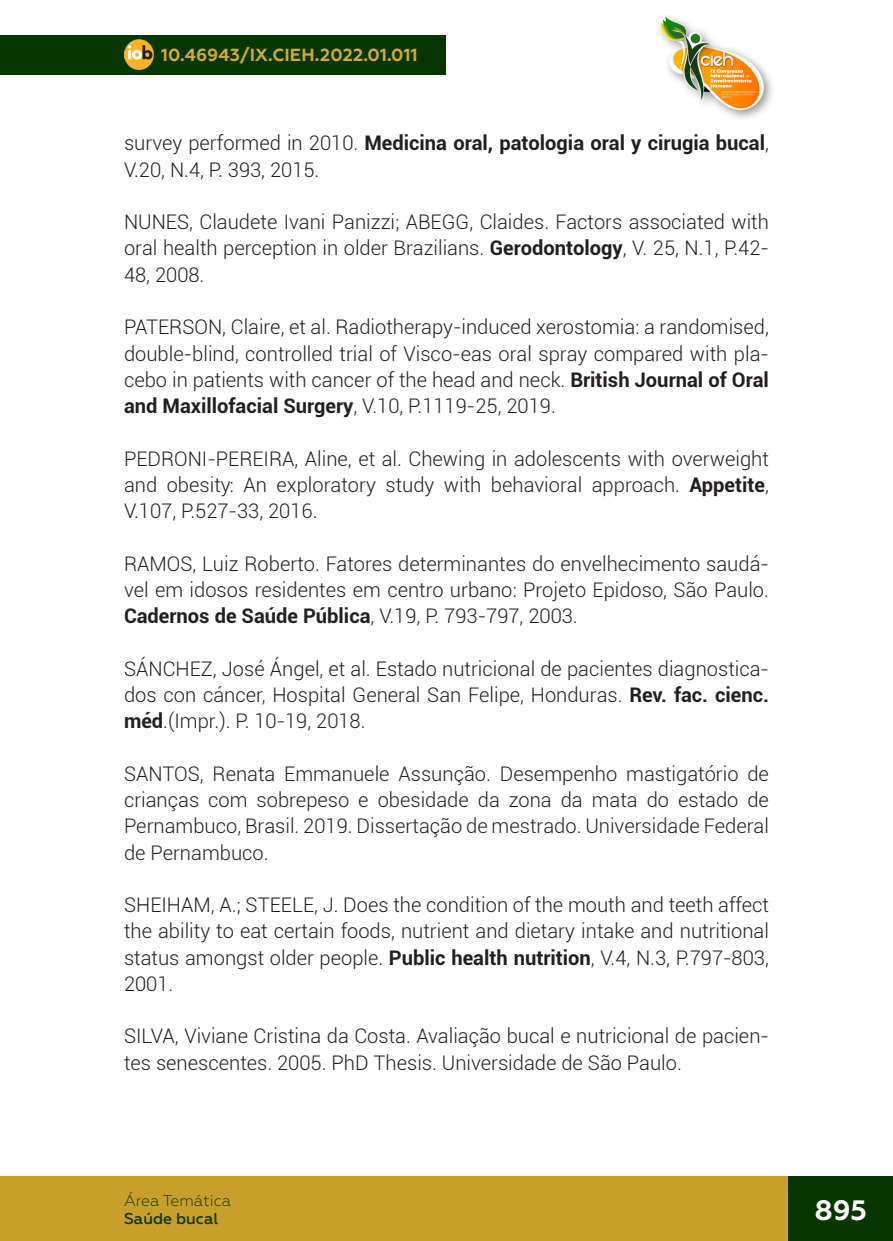
<style>
.page{position:relative;width:893px;height:1241px;background:#fff}
.page>*{position:absolute;margin:0;border:0;box-sizing:border-box;transform-origin:0 0}
.t1{font:700 28px "Geometria";color:#fff}
._13_REFERENCIAS{font:300 20.12px/26.2px "Roboto";color:#231f20;text-align:justify}
.t2{font:700 17.5px "Geometria";letter-spacing:.01em;color:#d2a935}
.t3{font:300 15.75px "Geometria";color:#083600}
.t4{font:500 15.75px "Geometria";color:#083600}
.s1{font-weight:700}
</style>
<div class="page">
<div style="left:0;top:1176px;width:893px;height:64px;background:#c89f2b"></div>
<div style="left:0;top:35px;width:446px;height:39px;background:#083600"></div>
<img style="left:124px;top:40px;width:30px;height:29px">
<div style="left:789px;top:1176px;width:104px;height:64px;background:#083600"></div>
<div style="left:655px;top:12px;width:121px;height:111px;background:#231f20;opacity:.5"></div>
<img style="left:656px;top:12px;width:113px;height:100px">
<p class="t2" style="left:161px;top:45px;width:258px">10.46943/IX.CIEH.2022.01.011</p>
<p class="_13_REFERENCIAS" style="left:124px;top:129px;width:646px">survey performed in 2010. <span class="s1">Medicina oral, patologia oral y cirugia bucal</span>,<br>V.20, N.4, P. 393, 2015.</p>
<p class="_13_REFERENCIAS" style="left:124px;top:208px;width:646px">NUNES, Claudete Ivani Panizzi; ABEGG, Claides. Factors associated with oral health perception in older Brazilians. <span class="s1">Gerodontology</span>, V. 25, N.1, P.42- 48, 2008.</p>
<p class="_13_REFERENCIAS" style="left:124px;top:313px;width:646px">PATERSON, Claire, et al. Radiotherapy-induced xerostomia: a randomised, double-blind, controlled trial of Visco-eas oral spray compared with pla&shy;cebo in patients with cancer of the head and neck. <span class="s1">British Journal of Oral and Maxillofacial Surgery</span>, V.10, P.1119-25, 2019.</p>
<p class="_13_REFERENCIAS" style="left:124px;top:444px;width:646px">PEDRONI-PEREIRA, Aline, et al. Chewing in adolescents with overweight and obesity: An exploratory study with behavioral approach. <span class="s1">Appetite</span>, V.107, P.527-33, 2016.</p>
<p class="_13_REFERENCIAS" style="left:124px;top:549px;width:646px">RAMOS, Luiz Roberto. Fatores determinantes do envelhecimento saudá&shy;vel em idosos residentes em centro urbano: Projeto Epidoso, São Paulo.<br><span class="s1">Cadernos de Saúde Pública</span>, V.19, P. 793-797, 2003.</p>
<p class="_13_REFERENCIAS" style="left:124px;top:654px;width:646px">SÁNCHEZ, José Ángel, et al. Estado nutricional de pacientes diagnostica&shy;dos con cáncer, Hospital General San Felipe, Honduras. <span class="s1">Rev. fac. cienc. méd</span>.(Impr.). P. 10-19, 2018.</p>
<p class="_13_REFERENCIAS" style="left:124px;top:759px;width:646px">SANTOS, Renata Emmanuele Assunção. Desempenho mastigatório de crianças com sobrepeso e obesidade da zona da mata do estado de Pernambuco, Brasil. 2019. Dissertação de mestrado. Universidade Federal de Pernambuco.</p>
<p class="_13_REFERENCIAS" style="left:124px;top:891px;width:646px">SHEIHAM, A.; STEELE, J. Does the condition of the mouth and teeth affect the ability to eat certain foods, nutrient and dietary intake and nutritional status amongst older people. <span class="s1">Public health nutrition</span>, V.4, N.3, P.797-803, 2001.</p>
<p class="_13_REFERENCIAS" style="left:124px;top:1022px;width:646px">SILVA, Viviane Cristina da Costa. Avaliação bucal e nutricional de pacien&shy;tes senescentes. 2005. PhD Thesis. Universidade de São Paulo.</p>
<p class="t3" style="left:124px;top:1191px;width:109px">Área Temática</p>
<p class="t4" style="left:124px;top:1208px;width:96px">Saúde bucal</p>
<h1 class="t1" style="left:815px;top:1192px;width:54px">895</h1>
</div>
